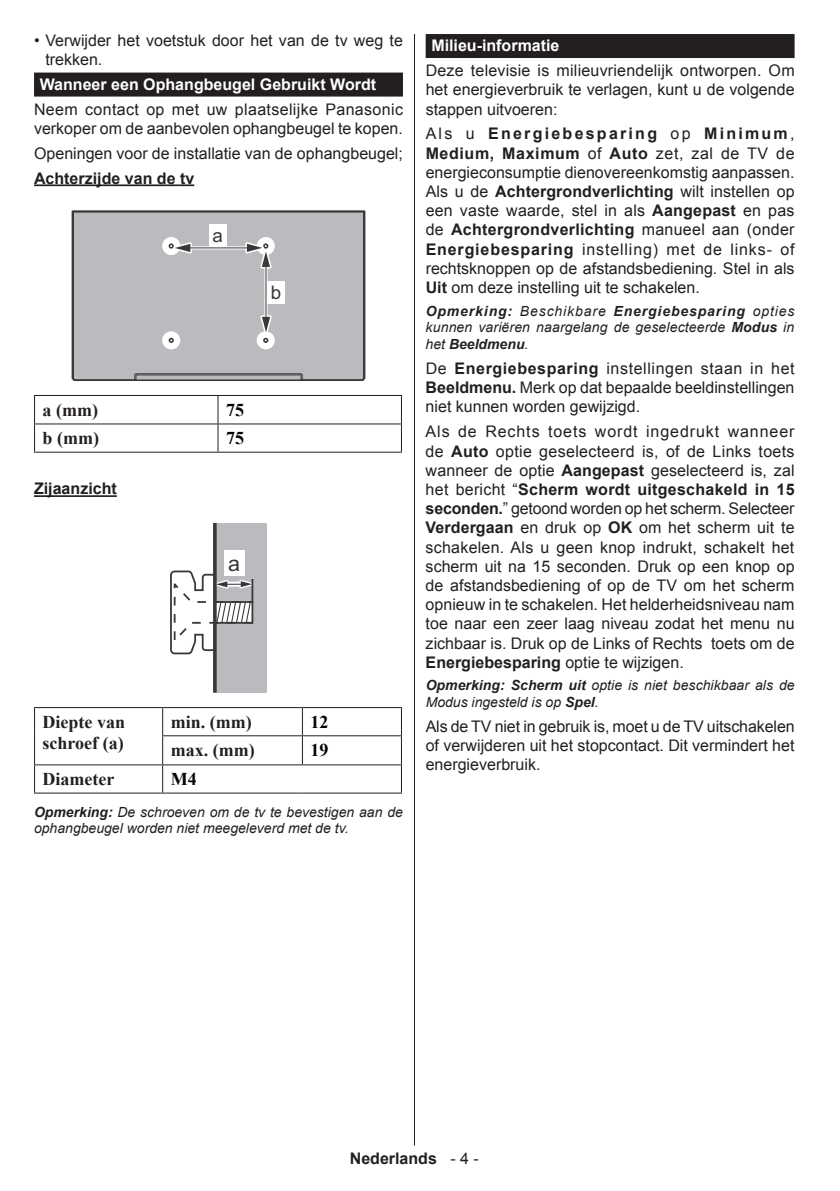
<style>
.page{position:relative;width:840px;height:1191px;background:#fff}
.page>*{position:absolute;margin:0;border:0;box-sizing:border-box;transform-origin:0 0}
.t1{font:21.6px "Arial";color:#383839}
.t2{font:18.8px "Arial";color:#383839}
.t3{font:700 18px/21.6px "Times New Roman";color:#231f20}
.t4{font:700 18px "Times New Roman";color:#040503}
.t5{font:16px/19.2px "Arial";color:#231f20;text-align:justify}
.t6{font:16px/24.8px "Arial";letter-spacing:.02em;color:#231f20}
.t7{font:700 16px "Arial";color:#231f20}
.t8{font:italic 14px/16.8px "Arial";color:#231f20}
.s1{font-weight:700;color:#fff}
.s2{font-weight:700}
.s3{font-weight:400}
</style>
<div class="page">
<hr style="left:414px;top:34px;width:1px;height:1111px;background:#231f20">
<div style="left:34px;top:73px;width:369px;height:24px;background:#231f20"></div>
<hr style="left:34px;top:184px;width:160px;height:2px;background:#231f20">
<hr style="left:34px;top:495px;width:83px;height:2px;background:#231f20">
<div style="left:72px;top:211px;width:292px;height:170px;background:#babbbe"></div>
<hr style="left:187px;top:246px;width:66px;height:3px;background:#fff">
<svg style="left:162px;top:240px;width:32px;height:16px"></svg>
<hr style="left:187px;top:247px;width:66px;height:1px;background:#383839">
<hr style="left:264px;top:260px;width:3px;height:58px;background:#fff">
<svg style="left:243px;top:239px;width:31px;height:32px"></svg>
<svg style="left:258px;top:313px;width:16px;height:32px"></svg>
<hr style="left:265px;top:260px;width:1px;height:58px;background:#383839">
<div style="left:209px;top:224px;width:17px;height:22px;background:#fff"></div>
<div style="left:267px;top:281px;width:18px;height:23px;background:#fff"></div>
<hr style="left:34px;top:395px;width:184px;height:1px;background:#231f20">
<hr style="left:218px;top:395px;width:184px;height:1px;background:#231f20">
<hr style="left:34px;top:423px;width:184px;height:1px;background:#231f20">
<svg style="left:34px;top:396px;width:1px;height:56px"></svg>
<hr style="left:218px;top:423px;width:184px;height:1px;background:#231f20">
<svg style="left:217px;top:396px;width:1px;height:56px"></svg>
<svg style="left:401px;top:396px;width:1px;height:56px"></svg>
<hr style="left:34px;top:452px;width:184px;height:1px;background:#231f20">
<hr style="left:218px;top:452px;width:184px;height:1px;background:#231f20">
<div style="left:215px;top:523px;width:52px;height:169px;background:#babbbe"></div>
<svg style="left:170px;top:569px;width:84px;height:86px"></svg>
<hr style="left:251px;top:579px;width:2px;height:24px;background:#383839">
<hr style="left:213px;top:523px;width:3px;height:169px;background:#383839">
<div style="left:224px;top:550px;width:20px;height:25px;background:#fff"></div>
<hr style="left:34px;top:707px;width:128px;height:1px;background:#231f20">
<hr style="left:162px;top:707px;width:140px;height:1px;background:#231f20">
<hr style="left:302px;top:707px;width:100px;height:1px;background:#231f20">
<hr style="left:162px;top:735px;width:140px;height:1px;background:#231f20">
<hr style="left:302px;top:735px;width:100px;height:1px;background:#231f20">
<svg style="left:302px;top:708px;width:1px;height:56px"></svg>
<hr style="left:34px;top:764px;width:128px;height:1px;background:#231f20">
<svg style="left:34px;top:708px;width:1px;height:84px"></svg>
<hr style="left:162px;top:764px;width:140px;height:1px;background:#231f20">
<svg style="left:162px;top:708px;width:1px;height:84px"></svg>
<hr style="left:302px;top:764px;width:100px;height:1px;background:#231f20">
<svg style="left:401px;top:708px;width:1px;height:84px"></svg>
<hr style="left:34px;top:792px;width:128px;height:1px;background:#231f20">
<hr style="left:162px;top:792px;width:140px;height:1px;background:#231f20">
<hr style="left:302px;top:792px;width:100px;height:1px;background:#231f20">
<div style="left:425px;top:34px;width:369px;height:24px;background:#231f20"></div>
<p class="t5" style="left:45px;top:31px;width:359px;text-indent:-11px">• Verwijder het voetstuk door het van de tv weg te trekken.</p>
<p class="t6" style="left:34px;top:72px;width:370px;text-indent:6px"><span class="s1">Wanneer een Ophangbeugel Gebruikt Wordt<br></span>Neem contact op met uw plaatselijke Panasonic</p>
<p class="t5" style="left:34px;top:116px;width:370px;line-height:24.8px">verkoper om de aanbevolen ophangbeugel te kopen.<br>Openingen voor de installatie van de ophangbeugel; <span class="s2">Achterzijde van de tv</span></p>
<p class="t2" style="left:212px;top:223px;width:12px">a</p>
<p class="t2" style="left:271px;top:280px;width:12px">b</p>
<p class="t3" style="left:43px;top:398px;width:57px">a (mm)</p>
<p class="t4" style="left:226px;top:397px;width:19px">75</p>
<p class="t3" style="left:43px;top:427px;width:58px">b (mm)</p>
<p class="t4" style="left:226px;top:426px;width:19px">75</p>
<p class="t7" style="left:34px;top:478px;width:84px">Zijaanzicht</p>
<p class="t1" style="left:228px;top:549px;width:13px">a</p>
<p class="t3" style="left:43px;top:710px;width:84px">Diepte van schroef (a)</p>
<p class="t3" style="left:170px;top:710px;width:82px">min. (mm)</p>
<p class="t4" style="left:310px;top:709px;width:19px">12</p>
<p class="t3" style="left:170px;top:738px;width:85px">max. (mm)</p>
<p class="t4" style="left:310px;top:737px;width:19px">19</p>
<p class="t3" style="left:43px;top:768px;width:73px">Diameter</p>
<p class="t4" style="left:170px;top:766px;width:27px">M4</p>
<p class="t8" style="left:34px;top:803px;width:370px"><span class="s2">Opmerking:</span> De schroeven om de tv te bevestigen aan de ophangbeugel worden niet meegeleverd met de tv.</p>
<p class="t5" style="left:425px;top:33px;width:370px;line-height:24.8px;text-indent:6px"><span class="s1">Milieu-informatie<br></span>Deze televisie is milieuvriendelijk ontworpen. Om</p>
<p class="t5" style="left:425px;top:80px;width:370px">het energieverbruik te verlagen, kunt u de volgende stappen uitvoeren:</p>
<p class="t5" style="left:425px;top:124px;width:370px">Als u <span class="s2">Energiebesparing</span> op <span class="s2">Minimum</span>, <span class="s2">Medium, Maximum</span> of <span class="s2">Auto</span> zet, zal de TV de energieconsumptie dienovereenkomstig aanpassen.<br>Als u de <span class="s2">Achtergrondverlichting</span> wilt instellen op een vaste waarde, stel in als <span class="s2">Aangepast</span> en pas de <span class="s2">Achtergrondverlichting</span> manueel aan (onder <span class="s2">Energiebesparing</span> instelling) met de links- of rechtsknoppen op de afstandsbediening. Stel in als <span class="s2">Uit</span> om deze instelling uit te schakelen.</p>
<p class="t8" style="left:425px;top:302px;width:370px;text-align:justify"><span class="s2">Opmerking:</span> Beschikbare <span class="s2">Energiebesparing</span> opties kunnen variëren naargelang de geselecteerde <span class="s2">Modus</span> in het <span class="s2">Beeldmenu</span>.</p>
<p class="t5" style="left:425px;top:359px;width:370px">De <span class="s2">Energiebesparing</span> instellingen staan in het <span class="s2">Beeldmenu.</span> Merk op dat bepaalde beeldinstellingen niet kunnen worden gewijzigd.</p>
<p class="t5" style="left:425px;top:422px;width:370px">Als de Rechts toets wordt ingedrukt wanneer de <span class="s2">Auto</span> optie geselecteerd is, of de Links toets wanneer de optie <span class="s2">Aangepast</span> geselecteerd is, zal het bericht “<span class="s2">Scherm wordt uitgeschakeld in 15 seconden.</span>” getoond worden op het scherm. Selecteer <span class="s2">Verdergaan</span> en druk op <span class="s2">OK</span> om het scherm uit te schakelen. Als u geen knop indrukt, schakelt het scherm uit na 15 seconden. Druk op een knop op de afstandsbediening of op de TV om het scherm opnieuw in te schakelen. Het helderheidsniveau nam toe naar een zeer laag niveau zodat het menu nu zichbaar is. Druk op de Links of Rechts toets om de <span class="s2">Energiebesparing</span> optie te wijzigen.</p>
<p class="t8" style="left:425px;top:677px;width:370px"><span class="s2">Opmerking: Scherm uit</span> optie is niet beschikbaar als de<br>Modus ingesteld is op <span class="s2">Spel</span>.</p>
<p class="t5" style="left:425px;top:717px;width:370px">Als de TV niet in gebruik is, moet u de TV uitschakelen of verwijderen uit het stopcontact. Dit vermindert het energieverbruik.</p>
<p class="t7" style="left:349px;top:1148px;width:130px">Nederlands <span class="s3">- 4 -</span></p>
</div>
